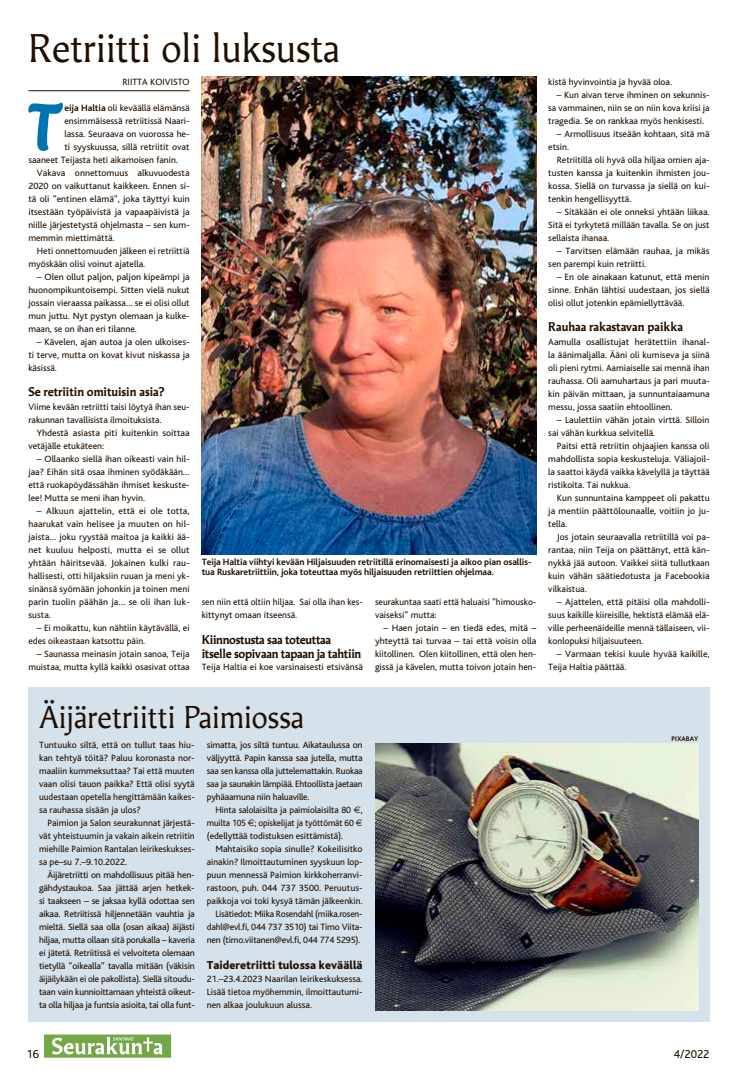
<style>
.page{position:relative;width:738px;height:1078px;background:#fff}
.page>*{position:absolute;margin:0;border:0;box-sizing:border-box;transform-origin:0 0}
.t1{font:78.8px "Bali Script";color:#0073b1}
.t2{font:38px "Martti";color:#200e00}
.t3{font:30px "Martti";color:#200e00}
.t4{font:700 12px/14px "Martti";letter-spacing:-.03em;color:#200e00}
.t5{font:700 12px "Martti";letter-spacing:-.01em;color:#200e00}
.t6{font:800 12px "Bliss";color:#200e00}
.t7{font:12px "Bliss";color:#211100}
.t8{font:12px "Bliss";color:#200e00}
.t9{font:9.5px/13px "Bliss";color:#200e00;text-align:justify}
.t10{font:700 9.5px/10px "Bliss";letter-spacing:-.01em;color:#200e00}
.t11{font:700 7px "Bliss";letter-spacing:.01em;color:#200e00}
.s1{font-weight:700}
.s2{font-family:"Euro Sans"}
</style>
<div class="page">
<div style="left:28px;top:686px;width:681px;height:334px;background:#d5e1eb"></div>
<svg style="left:44px;top:1034px;width:127px;height:23px"></svg>
<hr style="left:28px;top:90px;width:161px;height:1px;background:#200e00">
<img style="left:375px;top:743px;width:322px;height:267px">
<img style="left:201px;top:77px;width:335px;height:477px">
<h2 class="t2" style="left:28px;top:25px;width:313px">Retriitti oli luksusta</h2>
<p class="t9" style="left:122px;top:75px;width:69px">RIITTA KOIVISTO</p>
<h1 class="t1" style="left:28px;top:88px;width:35px">T</h1>
<p class="t9" style="left:64px;top:101px;width:127px"><span class="s1">eija Haltia</span> oli keväällä elämänsä</p>
<p class="t9" style="left:64px;top:114px;width:127px">ensimmäisessä retriitissä Naari-</p>
<p class="t9" style="left:64px;top:127px;width:127px">lassa. Seuraava on vuorossa he-</p>
<p class="t9" style="left:64px;top:140px;width:127px">ti syyskuussa, sillä retriitit ovat</p>
<p class="t9" style="left:28px;top:153px;width:151px">saaneet Teijasta heti aikamoisen fanin.</p>
<p class="t9" style="left:37px;top:166px;width:154px">Vakava onnettomuus alkuvuodesta</p>
<p class="t9" style="left:28px;top:179px;width:163px">2020 on vaikuttanut kaikkeen. Ennen si-</p>
<p class="t9" style="left:28px;top:192px;width:163px">tä oli ”entinen elämä”, joka täyttyi kuin</p>
<p class="t9" style="left:28px;top:205px;width:163px">itsestään työpäivistä ja vapaapäivistä ja</p>
<p class="t9" style="left:28px;top:218px;width:163px">niille järjestetystä ohjelmasta – sen kum-</p>
<p class="t9" style="left:28px;top:231px;width:88px">memmin miettimättä.</p>
<p class="t9" style="left:37px;top:244px;width:154px">Heti onnettomuuden jälkeen ei retriittiä</p>
<p class="t9" style="left:28px;top:257px;width:118px">myöskään olisi voinut ajatella.</p>
<p class="t9" style="left:28px;top:270px;width:163px;text-indent:9px">– Olen ollut paljon, paljon kipeämpi ja huonompikuntoisempi. Sitten vielä nukut jossain vieraassa paikassa… se ei olisi ollut mun juttu. Nyt pystyn olemaan ja kulke&shy;maan, se on ihan eri tilanne.</p>
<p class="t9" style="left:28px;top:335px;width:163px;text-indent:9px">– Kävelen, ajan autoa ja olen ulkoises&shy;ti terve, mutta on kovat kivut niskassa ja käsissä.</p>
<p class="t5" style="left:28px;top:384px;width:137px">Se retriitin omituisin asia?</p>
<p class="t9" style="left:28px;top:400px;width:163px">Viime kevään retriitti taisi löytyä ihan seu&shy;rakunnan tavallisista ilmoituksista.</p>
<p class="t9" style="left:28px;top:426px;width:163px;text-indent:9px">Yhdestä asiasta piti kuitenkin soittaa vetäjälle etukäteen:</p>
<p class="t9" style="left:28px;top:452px;width:163px;text-indent:9px">– Ollaanko siellä ihan oikeasti vain hil&shy;jaa? Eihän sitä osaa ihminen syödäkään… että ruokapöydässähän ihmiset keskuste&shy;lee! Mutta se meni ihan hyvin.</p>
<p class="t9" style="left:28px;top:504px;width:163px;text-indent:9px">– Alkuun ajattelin, että ei ole totta, haarukat vain helisee ja muuten on hil&shy;jaista… joku ryystää maitoa ja kaikki ää&shy;net kuuluu helposti, mutta ei se ollut yhtään häiritsevää. Jokainen kulki rau&shy;hallisesti, otti hiljaksiin ruuan ja meni yk&shy;sinänsä syömään johonkin ja toinen meni parin tuolin päähän ja… se oli ihan luk&shy;susta.</p>
<p class="t9" style="left:28px;top:621px;width:163px;text-indent:9px">– Ei moikattu, kun nähtiin käytävällä, ei edes oikeastaan katsottu päin.</p>
<p class="t9" style="left:28px;top:647px;width:163px;text-align:right">– Saunassa meinasin jotain sanoa, Teija muistaa, mutta kyllä kaikki osasivat ottaa</p>
<p class="t10" style="left:201px;top:556px;width:331px">Teija Haltia viihtyi kevään Hiljaisuuden retriitillä erinomaisesti ja aikoo pian osallis&shy;tua Ruskaretriittiin, joka toteuttaa myös hiljaisuuden retriittien ohjelmaa.</p>
<p class="t9" style="left:201px;top:595px;width:163px">sen niin että oltiin hiljaa. Sai olla ihan kes&shy;kittynyt omaan itseensä.</p>
<p class="t4" style="left:201px;top:631px;width:161px">Kiinnostusta saa toteuttaa itselle sopivaan tapaan ja tahtiin</p>
<p class="t9" style="left:201px;top:660px;width:163px">Teija Haltia ei koe varsinaisesti etsivänsä</p>
<p class="t9" style="left:375px;top:595px;width:163px">seurakuntaa saati että haluaisi ”himousko&shy;vaiseksi” mutta:</p>
<p class="t9" style="left:375px;top:621px;width:163px;text-indent:9px">– Haen jotain – en tiedä edes, mitä – yhteyttä tai turvaa – tai että voisin olla kiitollinen. Olen kiitollinen, että olen hen&shy;gissä ja kävelen, mutta toivon jotain hen-</p>
<h3 class="t3" style="left:39px;top:699px;width:266px">Äijäretriitti Paimiossa</h3>
<p class="t9" style="left:39px;top:738px;width:157px">Tuntuuko siltä, että on tullut taas hiu&shy;kan tehtyä töitä? Paluu koronasta nor&shy;maaliin kummeksuttaa? Tai että muuten vaan olisi tauon paikka? Että olisi syytä uudestaan opetella hengittämään kaikes&shy;sa rauhassa sisään ja ulos?</p>
<p class="t9" style="left:39px;top:816px;width:157px;text-indent:9px">Paimion ja Salon seurakunnat järjestä&shy;vät yhteistuumin ja vakain aikein retriitin miehille Paimion Rantalan leirikeskukses&shy;sa pe–su 7.–9.10.2022.</p>
<p class="t9" style="left:39px;top:868px;width:157px;text-indent:9px">Äijäretriitti on mahdollisuus pitää hen&shy;gähdystaukoa. Saa jättää arjen hetkek&shy;si taakseen – se jaksaa kyllä odottaa sen aikaa. Retriitissä hiljennetään vauhtia ja mieltä. Siellä saa olla (osan aikaa) äijästi hiljaa, mutta ollaan sitä porukalla – kaveria ei jätetä. Retriitissä ei velvoiteta olemaan tietyllä ”oikealla” tavalla mitään (väkisin äijäilykään ei ole pakollista). Siellä sitoudu&shy;taan vain kunnioittamaan yhteistä oikeut&shy;ta olla hiljaa ja funtsia asioita, tai olla funt-</p>
<p class="t9" style="left:207px;top:738px;width:157px">simatta, jos siltä tuntuu. Aikataulussa on väljyyttä. Papin kanssa saa jutella, mutta saa sen kanssa olla juttelemattakin. Ruokaa saa ja saunakin lämpiää. Ehtoollista jaetaan pyhäaamuna niin haluaville.</p>
<p class="t9" style="left:207px;top:803px;width:157px;text-indent:9px">Hinta salolaisilta ja paimiolaisilta 80 <span class="s2">€</span>, muilta 105 <span class="s2">€</span>; opiskelijat ja työttömät 60 <span class="s2">€ </span>(edellyttää todistuksen esittämistä).</p>
<p class="t9" style="left:207px;top:842px;width:157px;text-align:right">Mahtaisiko sopia sinulle? Kokeilisitko ainakin? Ilmoittautuminen syyskuun lop&shy;puun mennessä Paimion kirkkoherranvi&shy;rastoon, puh. 044 737 3500. Peruutus&shy;paikkoja voi toki kysyä tämän jälkeenkin.<br>Lisätiedot: Miika Rosendahl (miika.rosen&shy;dahl@evl.fi, 044 737 3510) tai Timo Viita&shy;nen (timo.viitanen@evl.fi, 044 774 5295).</p>
<p class="t6" style="left:207px;top:959px;width:157px">Taideretriitti tulossa keväällä</p>
<p class="t9" style="left:207px;top:972px;width:157px">21.–23.4.2023 Naarilan leirikeskuksessa.<br>Lisää tietoa myöhemmin, ilmoittautumi&shy;nen alkaa joulukuun alussa.</p>
<p class="t9" style="left:548px;top:75px;width:125px">kistä hyvinvointia ja hyvää oloa.</p>
<p class="t9" style="left:548px;top:88px;width:163px;text-indent:9px">– Kun aivan terve ihminen on sekunnis&shy;sa vammainen, niin se on niin kova kriisi ja tragedia. Se on rankkaa myös henkisesti.</p>
<p class="t9" style="left:548px;top:127px;width:163px;text-indent:9px">– Armollisuus itseään kohtaan, sitä mä etsin.</p>
<p class="t9" style="left:548px;top:153px;width:163px;text-indent:9px">Retriitillä oli hyvä olla hiljaa omien aja&shy;tusten kanssa ja kuitenkin ihmisten jou&shy;kossa. Siellä on turvassa ja siellä on kui&shy;tenkin hengellisyyttä.</p>
<p class="t9" style="left:548px;top:205px;width:163px;text-indent:9px">– Sitäkään ei ole onneksi yhtään liikaa.<br>Sitä ei tyrkytetä millään tavalla. Se on just sellaista ihanaa.</p>
<p class="t9" style="left:548px;top:244px;width:163px;text-indent:9px">– Tarvitsen elämään rauhaa, ja mikäs sen parempi kuin retriitti.</p>
<p class="t9" style="left:548px;top:270px;width:163px;text-indent:9px">– En ole ainakaan katunut, että menin sinne. Enhän lähtisi uudestaan, jos siellä olisi ollut jotenkin epämiellyttävää.</p>
<p class="t5" style="left:548px;top:319px;width:136px">Rauhaa rakastavan paikka</p>
<p class="t9" style="left:548px;top:335px;width:163px">Aamulla osallistujat herätettiin ihanal&shy;la äänimaljalla. Ääni oli kumiseva ja siinä oli pieni rytmi. Aamiaiselle sai mennä ihan rauhassa. Oli aamuhartaus ja pari muuta&shy;kin päivän mittaan, ja sunnuntaiaamuna messu, jossa saatiin ehtoollinen.</p>
<p class="t9" style="left:548px;top:413px;width:163px;text-indent:9px">– Laulettiin vähän jotain virttä. Silloin sai vähän kurkkua selvitellä.</p>
<p class="t9" style="left:548px;top:439px;width:163px;text-indent:9px">Paitsi että retriitin ohjaajien kanssa oli mahdollista sopia keskusteluja. Väliajoil&shy;la saattoi käydä vaikka kävelyllä ja täyttää ristikoita. Tai nukkua.</p>
<p class="t9" style="left:548px;top:491px;width:163px;text-indent:9px">Kun sunnuntaina kamppeet oli pakattu ja mentiin päättölounaalle, voitiin jo ju&shy;tella.</p>
<p class="t9" style="left:548px;top:530px;width:163px;text-indent:9px">Jos jotain seuraavalla retriitillä voi pa&shy;rantaa, niin Teija on päättänyt, että kän&shy;nykkä jää autoon. Vaikkei siitä tullutkaan kuin vähän säätiedotusta ja Facebookia vilkaistua.</p>
<p class="t9" style="left:548px;top:595px;width:163px;text-indent:9px">– Ajattelen, että pitäisi olla mahdolli&shy;suus kaikille kiireisille, hektistä elämää elä&shy;ville perheenäideille mennä tällaiseen, vii&shy;konlopuksi hiljaisuuteen.</p>
<p class="t9" style="left:548px;top:647px;width:163px;text-indent:9px">– Varmaan tekisi kuule hyvää kaikille,<br>Teija Haltia päättää.</p>
<p class="t11" style="left:671px;top:734px;width:28px">PIXABAY</p>
<p class="t8" style="left:26px;top:1047px;width:14px">16</p>
<p class="t7" style="left:673px;top:1047px;width:37px">4/2022</p>
</div>
